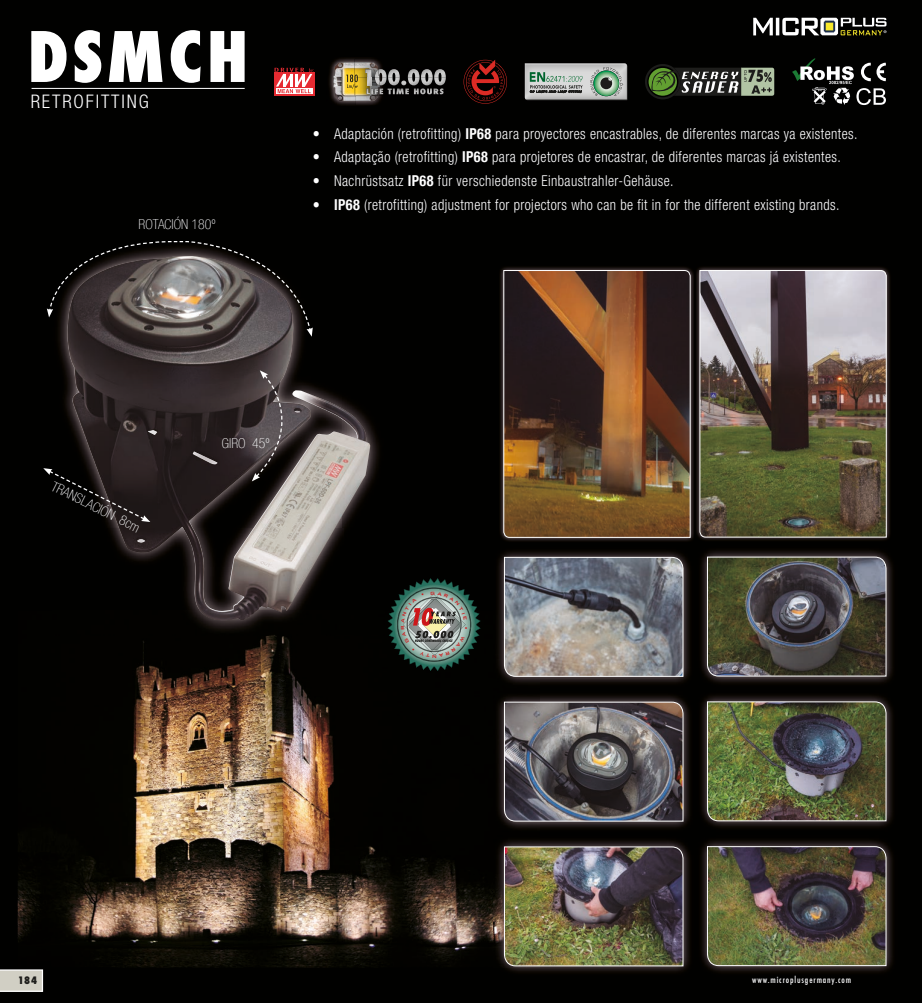
<style>
.page{position:relative;width:922px;height:1003px;background:#fff}
.page>*{position:absolute;margin:0;border:0;box-sizing:border-box;transform-origin:0 0}
.t1{font:800 condensed 67.5px "Futura";letter-spacing:.05em;color:#fff}
.t2{font:300 condensed 18.75px "Helvetica Neue LT Com";letter-spacing:.1em;color:#fff}
.t3{font:300 condensed 15px "Helvetica Neue LT Com";letter-spacing:.03em;color:#fff;scale:.94 1}
.t4{font:100 condensed 13.75px "Helvetica Neue LT Com";color:#fff}
.t5{font:800 condensed 10px "Futura";color:#1d1d1b}
.t6{font:500 condensed 8.75px "Futura";letter-spacing:.1em;color:#fff}
.s1{font-weight:700}
</style>
<div class="page">
<svg style="left:921px;top:0;width:1px;height:46px"></svg>
<div style="left:0;top:0;width:921px;height:1003px;background:#010100"></div>
<img style="left:500px;top:267px;width:390px;height:274px">
<img style="left:699px;top:270px;width:187px;height:267px">
<img style="left:694px;top:267px;width:1px;height:274px">
<img style="left:503px;top:270px;width:187px;height:268px">
<img style="left:18px;top:620px;width:475px;height:347px">
<svg style="left:0;top:969px;width:43px;height:23px"></svg>
<img style="left:53px;top:337px;width:331px;height:298px">
<img style="left:67px;top:337px;width:303px;height:283px">
<img style="left:498px;top:551px;width:192px;height:133px">
<img style="left:498px;top:611px;width:41px;height:73px">
<svg style="left:503px;top:556px;width:180px;height:121px;background:#848588"></svg>
<img style="left:498px;top:695px;width:192px;height:134px">
<svg style="left:503px;top:701px;width:180px;height:121px;background:#635f63"></svg>
<img style="left:701px;top:550px;width:192px;height:133px">
<svg style="left:706px;top:556px;width:180px;height:121px;background:#4c4a43"></svg>
<img style="left:701px;top:840px;width:192px;height:132px">
<img style="left:706px;top:845px;width:180px;height:121px">
<img style="left:701px;top:695px;width:192px;height:132px">
<img style="left:706px;top:701px;width:180px;height:121px">
<img style="left:504px;top:840px;width:186px;height:132px">
<img style="left:493px;top:840px;width:46px;height:127px">
<img style="left:503px;top:846px;width:180px;height:121px">
<div style="left:274px;top:72px;width:40px;height:24px;background:#e62b32"></div>
<svg style="left:276px;top:93px;width:36px;height:1px"></svg>
<svg style="left:274px;top:68px;width:40px;height:25px"></svg>
<svg style="left:792px;top:58px;width:93px;height:47px"></svg>
<svg style="left:463px;top:60px;width:44px;height:44px"></svg>
<img style="left:627px;top:65px;width:1px;height:35px">
<img style="left:524px;top:63px;width:103px;height:38px">
<svg style="left:590px;top:67px;width:33px;height:29px"></svg>
<svg style="left:529px;top:72px;width:53px;height:29px;background:#9ca6a0"></svg>
<svg style="left:645px;top:64px;width:129px;height:35px"></svg>
<img style="left:329px;top:58px;width:42px;height:47px">
<img style="left:333px;top:62px;width:23px;height:39px">
<img style="left:356px;top:96px;width:26px;height:9px">
<img style="left:356px;top:96px;width:22px;height:5px">
<img style="left:354px;top:59px;width:28px;height:10px">
<img style="left:354px;top:62px;width:24px;height:34px">
<img style="left:388px;top:94px;width:55px;height:1px">
<img style="left:356px;top:78px;width:24px;height:18px">
<svg style="left:365px;top:69px;width:81px;height:25px"></svg>
<svg style="left:346px;top:75px;width:12px;height:14px"></svg>
<svg style="left:753px;top:18px;width:19px;height:17px"></svg>
<svg style="left:775px;top:18px;width:4px;height:17px"></svg>
<svg style="left:782px;top:18px;width:104px;height:17px"></svg>
<svg style="left:47px;top:241px;width:266px;height:96px"></svg>
<svg style="left:43px;top:468px;width:107px;height:54px"></svg>
<svg style="left:252px;top:370px;width:56px;height:111px;background:#4e4747"></svg>
<hr style="left:32px;top:88px;width:212px;height:1px;background:#fff">
<svg style="left:387px;top:578px;width:93px;height:93px"></svg>
<h1 class="t1" style="left:28px;top:11px;width:222px">DSMCH</h1>
<p class="t2" style="left:31px;top:90px;width:120px">RETROFITTING</p>
<p class="t4" style="left:139px;top:216px;width:79px">ROTACIÓN 180º</p>
<p class="t3" style="left:313px;top:125px;width:581px">• Adaptación (retrofitting) <span class="s1">IP68</span> para proyectores encastrables, de diferentes marcas ya existentes.</p>
<p class="t3" style="left:313px;top:149px;width:563px">• Adaptação (retrofitting) <span class="s1">IP68</span> para projetores de encastrar, de diferentes marcas já existentes.</p>
<p class="t3" style="left:313px;top:172px;width:385px">• Nachrüstsatz <span class="s1">IP68</span> für verschiedenste Einbaustrahler-Gehäuse.</p>
<p class="t3" style="left:313px;top:196px;width:561px"><span class="s1">• IP68</span> (retrofitting) adjustment for projectors who can be fit in for the different existing brands.</p>
<p class="t4" style="left:56px;top:478px;width:98px;rotate:27deg">TRANSLACIÓN 8cm</p>
<p class="t4" style="left:222px;top:435px;width:49px">GIRO 45º</p>
<p class="t5" style="left:18px;top:974px;width:21px">184</p>
<p class="t6" style="left:751px;top:974px;width:100px">www.microplusgermany.com</p>
</div>
